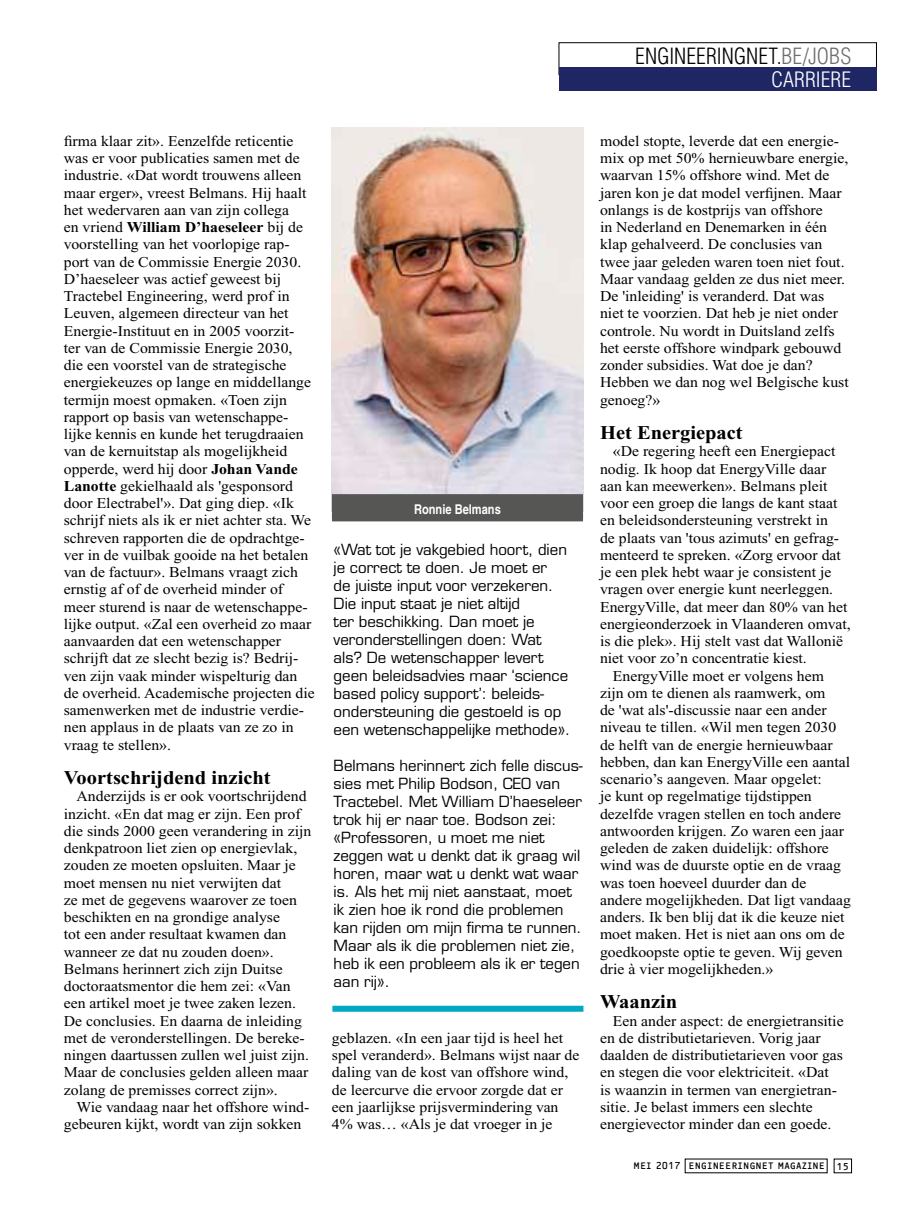
<style>
.page{position:relative;width:915px;height:1212px;background:#fff}
.page>*{position:absolute;margin:0;border:0;box-sizing:border-box;transform-origin:0 0}
.t1{font:300 condensed 21.9px "Helvetica";letter-spacing:.005em;color:#000}
.t2{font:300 condensed 20.7px "Helvetica";color:#fff;scale:1.05 1}
.t3{font:700 19.5px "Times New Roman";color:#000;scale:1.05 1}
.t4{font:15px/17.2px "Times New Roman";color:#000;scale:1.05 1}
.t5{font:15px/18px "Euromode";color:#000}
.t6{font:700 condensed 13.5px "Helvetica";color:#fff}
.t7{font:9.75px "OCRF";color:#000}
.s1{color:#6e6e6e}
.s2{font-weight:700}
</style>
<div class="page">
<div style="left:558px;top:67px;width:318px;height:24px;background:#1e2764"></div>
<img style="left:332px;top:128px;width:251px;height:366px">
<div style="left:332px;top:1006px;width:251px;height:6px;background:#00a8c1"></div>
<div style="left:332px;top:494px;width:251px;height:24px;background:#565655"></div>
<div style="left:332px;top:514px;width:251px;height:7px;background:#565655"></div>
<h1 class="t1" style="left:635px;top:43px;width:217px">ENGINEERINGnet.<span class="s1">BE/JOBS</span></h1>
<h2 class="t2" style="left:770px;top:67px;width:78px">CARRIERE</h2>
<p class="t4" style="left:64px;top:132px;width:240px">firma klaar zit». Eenzelfde reticentie was er voor publicaties samen met de industrie. «Dat wordt trouwens alleen maar erger», vreest Belmans. Hij haalt het wedervaren aan van zijn collega<br>en vriend <span class="s2">William D’haeseleer</span> bij de voorstelling van het voorlopige rap&shy;port van de Commissie Energie 2030.<br>D’haeseleer was actief geweest bij Tractebel Engineering, werd prof in Leuven, algemeen directeur van het Energie-Instituut en in 2005 voorzit-<br>ter van de Commissie Energie 2030, die een voorstel van de strategische energiekeuzes op lange en middellange termijn moest opmaken. «Toen zijn rapport op basis van wetenschappe&shy;lijke kennis en kunde het terugdraaien van de kernuitstap als mogelijkheid opperde, werd hij door <span class="s2">Johan Vande Lanotte</span> gekielhaald als 'gesponsord door Electrabel'». Dat ging diep. «Ik schrijf niets als ik er niet achter sta. We schreven rapporten die de opdrachtge&shy;ver in de vuilbak gooide na het betalen van de factuur». Belmans vraagt zich ernstig af of de overheid minder of meer sturend is naar de wetenschappe&shy;lijke output. «Zal een overheid zo maar aanvaarden dat een wetenschapper schrijft dat ze slecht bezig is? Bedrij&shy;ven zijn vaak minder wispelturig dan de overheid. Academische projecten die samenwerken met de industrie verdie&shy;nen applaus in de plaats van ze zo in vraag te stellen».</p>
<h3 class="t3" style="left:64px;top:767px;width:198px">Voortschrijdend inzicht</h3>
<p class="t4" style="left:64px;top:788px;width:237px;text-indent:13px">Anderzijds is er ook voortschrijdend inzicht. «En dat mag er zijn. Een prof die sinds 2000 geen verandering in zijn denkpatroon liet zien op energievlak, zouden ze moeten opsluiten. Maar je moet mensen nu niet verwijten dat<br>ze met de gegevens waarover ze toen beschikten en na grondige analyse<br>tot een ander resultaat kwamen dan wanneer ze dat nu zouden doen».<br>Belmans herinnert zich zijn Duitse doctoraatsmentor die hem zei: «Van een artikel moet je twee zaken lezen.<br>De conclusies. En daarna de inleiding met de veronderstellingen. De bereke&shy;ningen daartussen zullen wel juist zijn.<br>Maar de conclusies gelden alleen maar zolang de premisses correct zijn».</p>
<p class="t4" style="left:64px;top:1098px;width:235px;text-indent:13px">Wie vandaag naar het offshore wind&shy;gebeuren kijkt, wordt van zijn sokken</p>
<p class="t6" style="left:414px;top:501px;width:88px">Ronnie Belmans</p>
<p class="t5" style="left:333px;top:540px;width:238px">«Wat tot je vakgebied hoort, dien je correct te doen. Je moet er<br>de juiste input voor verzekeren.<br>Die input staat je niet altijd<br>ter beschikking. Dan moet je veronderstellingen doen: Wat als? De wetenschapper levert geen beleidsadvies maar ‘science based policy support’: beleids&shy;ondersteuning die gestoeld is op een wetenschappelijke methode».</p>
<p class="t5" style="left:333px;top:756px;width:250px">Belmans herinnert zich felle discus&shy;sies met Philip Bodson, CEO van<br>Tractebel. Met William D’haeseleer trok hij er naar toe. Bodson zei: «Professoren, u moet me niet zeggen wat u denkt dat ik graag wil horen, maar wat u denkt wat waar is. Als het mij niet aanstaat, moet ik zien hoe ik rond die problemen kan rijden om mijn firma te runnen.<br>Maar als ik die problemen niet zie, heb ik een probleem als ik er tegen aan rij».</p>
<p class="t4" style="left:332px;top:1029px;width:237px">geblazen. «In een jaar tijd is heel het spel veranderd». Belmans wijst naar de daling van de kost van offshore wind, de leercurve die ervoor zorgde dat er een jaarlijkse prijsvermindering van 4% was… «Als je dat vroeger in je</p>
<p class="t4" style="left:600px;top:132px;width:238px">model stopte, leverde dat een energie&shy;mix op met 50% hernieuwbare energie, waarvan 15% offshore wind. Met de jaren kon je dat model verfijnen. Maar onlangs is de kostprijs van offshore<br>in Nederland en Denemarken in één klap gehalveerd. De conclusies van twee jaar geleden waren toen niet fout.<br>Maar vandaag gelden ze dus niet meer.<br>De 'inleiding' is veranderd. Dat was niet te voorzien. Dat heb je niet onder controle. Nu wordt in Duitsland zelfs het eerste offshore windpark gebouwd zonder subsidies. Wat doe je dan?<br>Hebben we dan nog wel Belgische kust genoeg?»</p>
<h3 class="t3" style="left:600px;top:422px;width:137px">Het Energiepact</h3>
<p class="t4" style="left:612px;top:443px;width:213px">«De regering heeft een Energiepact</p>
<p class="t4" style="left:600px;top:460px;width:217px">nodig. Ik hoop dat EnergyVille daar</p>
<p class="t4" style="left:600px;top:477px;width:218px">aan kan meewerken». Belmans pleit</p>
<p class="t4" style="left:600px;top:494px;width:227px">voor een groep die langs de kant staat</p>
<p class="t4" style="left:600px;top:512px;width:218px">en beleidsondersteuning verstrekt in</p>
<p class="t4" style="left:600px;top:529px;width:229px">de plaats van 'tous azimuts' en gefrag-</p>
<p class="t4" style="left:600px;top:546px;width:231px">menteerd te spreken. «Zorg ervoor dat</p>
<p class="t4" style="left:600px;top:563px;width:222px">je een plek hebt waar je consistent je</p>
<p class="t4" style="left:600px;top:581px;width:223px">vragen over energie kunt neerleggen.</p>
<p class="t4" style="left:600px;top:598px;width:237px">EnergyVille, dat meer dan 80% van het</p>
<p class="t4" style="left:600px;top:615px;width:240px">energieonderzoek in Vlaanderen omvat,</p>
<p class="t4" style="left:600px;top:632px;width:233px">is die plek». Hij stelt vast dat Wallonië</p>
<p class="t4" style="left:600px;top:650px;width:198px">niet voor zo’n concentratie kiest.</p>
<p class="t4" style="left:612px;top:667px;width:202px">EnergyVille moet er volgens hem</p>
<p class="t4" style="left:600px;top:684px;width:216px">zijn om te dienen als raamwerk, om</p>
<p class="t4" style="left:600px;top:701px;width:217px">de 'wat als'-discussie naar een ander</p>
<p class="t4" style="left:600px;top:719px;width:226px">niveau te tillen. «Wil men tegen 2030</p>
<p class="t4" style="left:600px;top:736px;width:223px">de helft van de energie hernieuwbaar</p>
<p class="t4" style="left:600px;top:753px;width:239px">hebben, dan kan EnergyVille een aantal</p>
<p class="t4" style="left:600px;top:770px;width:213px">scenario’s aangeven. Maar opgelet:</p>
<p class="t4" style="left:600px;top:788px;width:203px">je kunt op regelmatige tijdstippen</p>
<p class="t4" style="left:600px;top:805px;width:231px">dezelfde vragen stellen en toch andere</p>
<p class="t4" style="left:600px;top:822px;width:234px">antwoorden krijgen. Zo waren een jaar</p>
<p class="t4" style="left:600px;top:839px;width:219px">geleden de zaken duidelijk: offshore</p>
<p class="t4" style="left:600px;top:857px;width:231px">wind was de duurste optie en de vraag</p>
<p class="t4" style="left:600px;top:874px;width:198px">was toen hoeveel duurder dan de</p>
<p class="t4" style="left:600px;top:891px;width:240px">andere mogelijkheden. Dat ligt vandaag</p>
<p class="t4" style="left:600px;top:908px;width:234px">anders. Ik ben blij dat ik die keuze niet</p>
<p class="t4" style="left:600px;top:926px;width:234px">moet maken. Het is niet aan ons om de</p>
<p class="t4" style="left:600px;top:943px;width:232px">goedkoopste optie te geven. Wij geven</p>
<p class="t4" style="left:600px;top:960px;width:166px">drie à vier mogelijkheden.»</p>
<h3 class="t3" style="left:600px;top:991px;width:75px">Waanzin</h3>
<p class="t4" style="left:600px;top:1012px;width:233px;text-indent:13px">Een ander aspect: de energietransitie en de distributietarieven. Vorig jaar daalden de distributietarieven voor gas en stegen die voor elektriciteit. «Dat<br>is waanzin in termen van energietran&shy;sitie. Je belast immers een slechte energievector minder dan een goede.</p>
<p class="t7" style="left:632px;top:1160px;width:217px">MEI 2017 ENGINEERINGNET MAGAZINE 15</p>
</div>
